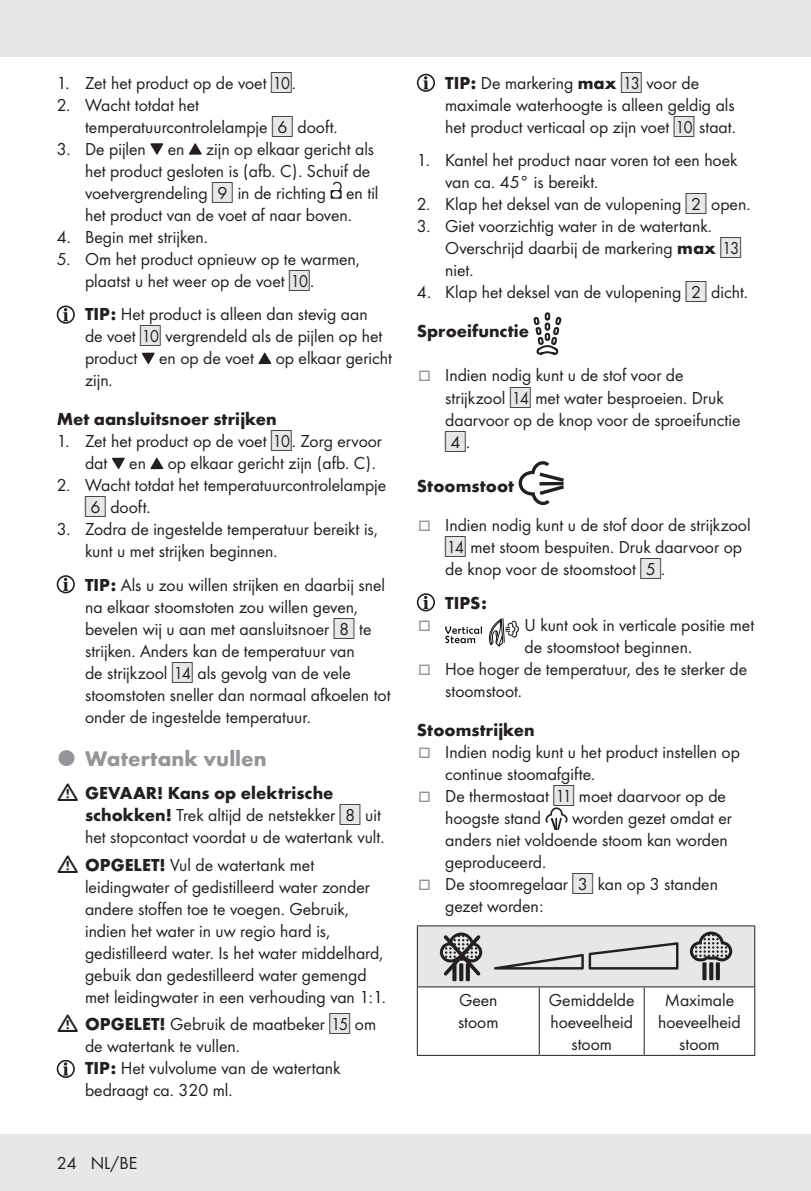
<style>
.page{position:relative;width:811px;height:1191px;background:#fff}
.page>*{position:absolute;margin:0;border:0;box-sizing:border-box;transform-origin:0 0}
.t1{font:700 22px "Futura";color:#939598}
.Indent_SB{font:18px/22px "Futura Boo";color:#231f20}
.Indent{font:18px/22px "Futura Boo";color:#231f20}
.Headline-03_SB{font:700 18px "Futura";color:#231f20}
.Body{font:18px/22px "Futura Boo";color:#231f20;text-align:center}
.Indent_SB-2{font:700 18px "Futura";color:#231f20}
.t2{font:15.8px "IMP Lidl Num Box";color:#231f20}
.s1{font-family:"IMP Lidl Num Box";font-size:15.8px;color:#e6e7e9}
.s2{font-family:"IMP Lidl Num Box";font-size:15.8px}
.s3{font-family:"Futura";font-weight:700}
.s4{color:#939598}
.s5{color:#e6e7e9}
.s6{font-family:"Futura Boo";font-size:18px}
</style>
<div class="page">
<div style="left:0;top:1134px;width:811px;height:57px;background:#e6e7e9"></div>
<div style="left:0;top:0;width:811px;height:57px;background:#e6e7e9"></div>
<svg style="left:150px;top:143px;width:13px;height:12px"></svg>
<svg style="left:189px;top:143px;width:13px;height:12px"></svg>
<svg style="left:331px;top:182px;width:11px;height:17px"></svg>
<svg style="left:57px;top:306px;width:17px;height:17px"></svg>
<div style="left:57px;top:305px;width:18px;height:19px;border:2px solid #231f20;border-radius:50%"></div>
<svg style="left:63px;top:308px;width:5px;height:13px"></svg>
<svg style="left:142px;top:353px;width:13px;height:11px"></svg>
<svg style="left:258px;top:353px;width:13px;height:11px"></svg>
<svg style="left:112px;top:458px;width:13px;height:11px"></svg>
<svg style="left:150px;top:458px;width:13px;height:11px"></svg>
<div style="left:57px;top:575px;width:18px;height:18px;border:2px solid #231f20;border-radius:50%"></div>
<svg style="left:63px;top:577px;width:5px;height:14px"></svg>
<svg style="left:57px;top:1060px;width:17px;height:17px"></svg>
<div style="left:57px;top:1059px;width:18px;height:19px;border:2px solid #231f20;border-radius:50%"></div>
<svg style="left:63px;top:1062px;width:5px;height:13px"></svg>
<div style="left:417px;top:74px;width:18px;height:18px;border:2px solid #231f20;border-radius:50%"></div>
<svg style="left:423px;top:76px;width:5px;height:13px"></svg>
<svg style="left:533px;top:312px;width:29px;height:43px"></svg>
<svg style="left:518px;top:461px;width:46px;height:44px"></svg>
<div style="left:417px;top:593px;width:18px;height:18px;border:2px solid #231f20;border-radius:50%"></div>
<svg style="left:423px;top:596px;width:5px;height:13px"></svg>
<svg style="left:445px;top:626px;width:37px;height:17px"></svg>
<svg style="left:488px;top:618px;width:31px;height:28px"></svg>
<svg style="left:545px;top:807px;width:22px;height:23px"></svg>
<div style="left:417px;top:926px;width:338px;height:61px;background:#e6e7e9"></div>
<hr style="left:754px;top:926px;width:1px;height:60px;background:#231f20">
<hr style="left:417px;top:925px;width:122px;height:1px;background:#231f20">
<hr style="left:417px;top:926px;width:1px;height:60px;background:#231f20">
<hr style="left:539px;top:925px;width:105px;height:1px;background:#231f20">
<hr style="left:644px;top:925px;width:111px;height:1px;background:#231f20">
<hr style="left:417px;top:986px;width:122px;height:1px;background:#231f20">
<hr style="left:417px;top:987px;width:1px;height:67px;background:#231f20">
<hr style="left:539px;top:986px;width:105px;height:1px;background:#231f20">
<hr style="left:539px;top:987px;width:1px;height:67px;background:#231f20">
<hr style="left:644px;top:986px;width:111px;height:1px;background:#231f20">
<hr style="left:643px;top:987px;width:1px;height:67px;background:#231f20">
<hr style="left:754px;top:987px;width:1px;height:67px;background:#231f20">
<hr style="left:417px;top:1054px;width:122px;height:1px;background:#231f20">
<hr style="left:539px;top:1054px;width:105px;height:1px;background:#231f20">
<hr style="left:644px;top:1054px;width:111px;height:1px;background:#231f20">
<svg style="left:690px;top:931px;width:42px;height:49px"></svg>
<svg style="left:494px;top:942px;width:184px;height:27px"></svg>
<svg style="left:440px;top:932px;width:42px;height:49px"></svg>
<p class="Indent_SB" style="left:57px;top:71px;width:238px">1. Zet het product op de voet <span class="s1">[</span><span class="s2">10]</span>.</p>
<p class="Indent_SB" style="left:85px;top:93px;width:252px;text-indent:-28px">2. Wacht totdat het temperatuurcontrolelampje <span class="s1">[</span><span class="s2">6]</span> dooft.</p>
<p class="Indent_SB" style="left:85px;top:137px;width:295px;text-indent:-28px">3. De pijlen en zijn op elkaar gericht als het product gesloten is (afb. C). Schuif de voetvergrendeling <span class="s1">[</span><span class="s2">9]</span> in de richting en til het product van de voet af naar boven.</p>
<p class="Indent_SB" style="left:57px;top:225px;width:150px">4. Begin met strijken.</p>
<p class="Indent_SB" style="left:85px;top:247px;width:276px;text-indent:-28px">5. Om het product opnieuw op te warmen, plaatst u het weer op de voet <span class="s1">[</span><span class="s2">10]</span>.</p>
<p class="Indent_SB" style="left:85px;top:302px;width:308px"><span class="s3">TIP:</span> Het product is alleen dan stevig aan<br>de voet <span class="s1">[</span><span class="s2">10]</span> vergrendeld als de pijlen op het product en op de voet op elkaar gericht zijn.</p>
<p class="Headline-03_SB" style="left:57px;top:406px;width:221px">Met aansluitsnoer strijken</p>
<p class="Indent_SB" style="left:85px;top:429px;width:298px;text-indent:-28px">1. Zet het product op de voet <span class="s1">[</span><span class="s2">10]</span>. Zorg ervoor dat en op elkaar gericht zijn (afb. C).</p>
<p class="Indent_SB" style="left:85px;top:473px;width:303px;text-indent:-28px">2. Wacht totdat het temperatuurcontrolelampje <span class="s1">[</span><span class="s2">6]</span> dooft.</p>
<p class="Indent_SB" style="left:85px;top:517px;width:294px;text-indent:-28px">3. Zodra de ingestelde temperatuur bereikt is, kunt u met strijken beginnen.</p>
<p class="Indent_SB" style="left:85px;top:572px;width:307px"><span class="s3">TIP:</span> Als u zou willen strijken en daarbij snel na elkaar stoomstoten zou willen geven, bevelen wij u aan met aansluitsnoer <span class="s1">[</span><span class="s2">8]</span> te strijken. Anders kan de temperatuur van<br>de strijkzool <span class="s1">[</span><span class="s2">14]</span> als gevolg van de vele stoomstoten sneller dan normaal afkoelen tot onder de ingestelde temperatuur.</p>
<p class="t1" style="left:85px;top:742px;width:183px">Watertank vullen</p>
<p class="Indent_SB" style="left:85px;top:781px;width:298px"><span class="s3">GEVAAR! Kans op elektrische schokken!</span> Trek altijd de netstekker <span class="s1">[</span><span class="s2">8]</span> uit het stopcontact voordat u de watertank vult.</p>
<p class="Indent_SB" style="left:85px;top:852px;width:300px"><span class="s3">OPGELET!</span> Vul de watertank met leidingwater of gedistilleerd water zonder andere stoffen toe te voegen. Gebruik, indien het water in uw regio hard is, gedistilleerd water. Is het water middelhard, gebuik dan gedestilleerd water gemengd met leidingwater in een verhouding van 1:1.</p>
<p class="Indent_SB" style="left:85px;top:1012px;width:293px"><span class="s3">OPGELET!</span> Gebruik de maatbeker <span class="s1">[</span><span class="s2">15]</span> om de watertank te vullen.</p>
<p class="Indent" style="left:85px;top:1056px;width:257px"><span class="s3">TIP:</span> Het vulvolume van de watertank bedraagt ca. 320 ml.</p>
<p class="Indent_SB" style="left:57px;top:1151px;width:82px">24 NL/BE</p>
<p class="Indent" style="left:445px;top:71px;width:291px"><span class="s3">TIP:</span> De markering <span class="s3">max</span> <span class="s1">[</span><span class="s2">13]</span> voor de maximale waterhoogte is alleen geldig als het product verticaal op zijn voet <span class="s1">[</span><span class="s2">10]</span> staat.</p>
<p class="Indent_SB" style="left:445px;top:148px;width:294px;text-indent:-28px">1. Kantel het product naar voren tot een hoek van ca. 45° is bereikt.</p>
<p class="Indent_SB" style="left:417px;top:192px;width:333px">2. Klap het deksel van de vulopening <span class="s1">[</span><span class="s2">2]</span> open.</p>
<p class="Indent_SB" style="left:445px;top:214px;width:298px;text-indent:-28px">3. Giet voorzichtig water in de watertank.<br>Overschrijd daarbij de markering <span class="s3">max</span> <span class="s1">[</span><span class="s2">13] </span>niet.</p>
<p class="Indent_SB" style="left:417px;top:280px;width:330px">4. Klap het deksel van de vulopening <span class="s1">[</span><span class="s2">2]</span> dicht.</p>
<p class="Headline-03_SB" style="left:417px;top:318px;width:114px">Sproeifunctie</p>
<p class="Indent_SB" style="left:445px;top:363px;width:297px;text-indent:-27px"><span class="s4">□</span> Indien nodig kunt u de stof voor de strijkzool <span class="s1">[</span><span class="s2">14]</span> met water besproeien. Druk daarvoor op de knop voor de sproeifunctie</p>
<p class="t2" style="left:445px;top:430px;width:24px"><span class="s5">[</span>4]<span class="s6">.</span></p>
<p class="Headline-03_SB" style="left:417px;top:473px;width:99px">Stoomstoot</p>
<p class="Indent_SB" style="left:445px;top:513px;width:307px;text-indent:-27px"><span class="s4">□</span> Indien nodig kunt u de stof door de strijkzool <span class="s1">[</span><span class="s2">14]</span> met stoom bespuiten. Druk daarvoor op de knop voor de stoomstoot <span class="s1">[</span><span class="s2">5]</span>.</p>
<p class="Indent_SB-2" style="left:445px;top:589px;width:43px">TIPS:</p>
<p class="Indent_SB" style="left:524px;top:612px;width:231px">U kunt ook in verticale positie met de stoomstoot beginnen.</p>
<p class="Indent_SB" style="left:445px;top:656px;width:303px;text-indent:-27px"><span class="s4">□</span> Hoe hoger de temperatuur, des te sterker de stoomstoot.</p>
<p class="Headline-03_SB" style="left:417px;top:716px;width:119px">Stoomstrijken</p>
<p class="Indent_SB" style="left:445px;top:739px;width:296px;text-indent:-27px"><span class="s4">□</span> Indien nodig kunt u het product instellen op continue stoomafgifte.</p>
<p class="Indent_SB" style="left:445px;top:783px;width:282px;text-indent:-27px"><span class="s4">□</span> De thermostaat <span class="s1">[</span><span class="s2">11]</span> moet daarvoor op de hoogste stand</p>
<p class="Indent_SB" style="left:445px;top:805px;width:288px;text-indent:127px">worden gezet omdat er anders niet voldoende stoom kan worden geproduceerd.</p>
<p class="Indent_SB" style="left:445px;top:871px;width:274px;text-indent:-27px"><span class="s4">□</span> De stoomregelaar <span class="s1">[</span><span class="s2">3]</span> kan op 3 standen gezet worden:</p>
<p class="Body" style="left:458px;top:987px;width:42px;text-align:left">Geen stoom</p>
<p class="Body" style="left:549px;top:987px;width:87px">Gemiddelde hoeveelheid stoom</p>
<p class="Body" style="left:658px;top:987px;width:84px">Maximale hoeveelheid stoom</p>
</div>
